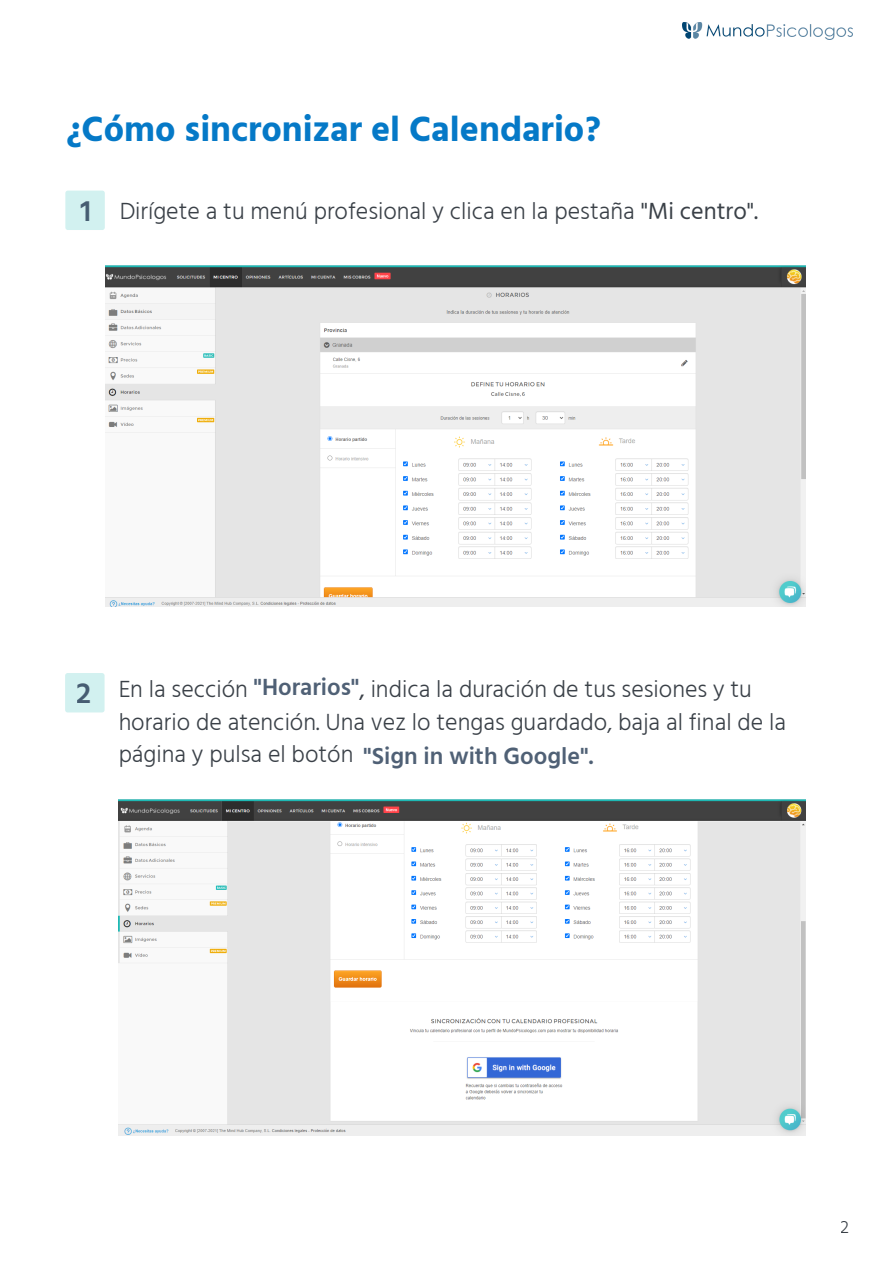
<style>
.page{position:relative;width:894px;height:1264px;background:#fff}
.page>*{position:absolute;margin:0;border:0;box-sizing:border-box;transform-origin:0 0}
.t1{font:700 36px "Hind Vadodara";color:#0579c7}
.t2{font:600 30px "Hind Vadodara";color:#243953}
.t3{font:300 24px/32.7px "Hind Vadodara";color:#09111a}
.t4{font:300 18px "Hind Vadodara";color:#09111a}
.s1{font-weight:400}
.s2{font-weight:600;color:#243953}
</style>
<div class="page">
<img style="left:682px;top:23px;width:170px;height:17px">
<img style="left:105px;top:265px;width:700px;height:342px">
<div style="left:65px;top:191px;width:40px;height:39px;background:#d2f1f0;border-radius:3px"></div>
<div style="left:65px;top:673px;width:39px;height:39px;background:#d2f1f0;border-radius:3px"></div>
<img style="left:118px;top:799px;width:687px;height:336px">
<p class="t1" style="left:65px;top:100px;width:537px">¿Cómo sincronizar el Calendario?</p>
<p class="t2" style="left:80px;top:187px;width:12px">1</p>
<p class="t3" style="left:119px;top:193px;width:640px">Dirígete a tu menú profesional y clica en la pestaña <span class="s1">"Mi centro".</span></p>
<p class="t2" style="left:77px;top:669px;width:16px">2</p>
<p class="t2" style="left:79px;top:675px;width:12px">1</p>
<p class="t3" style="left:118px;top:671px;width:669px">En la sección <span class="s2">"Horarios"</span><span class="s1">,</span> indica la duración de tus sesiones y tu horario de atención. Una vez lo tengas guardado, baja al final de la página y pulsa el botón <span class="s2">"Sign in with Google".</span></p>
<p class="t4" style="left:840px;top:1212px;width:10px">2</p>
</div>
